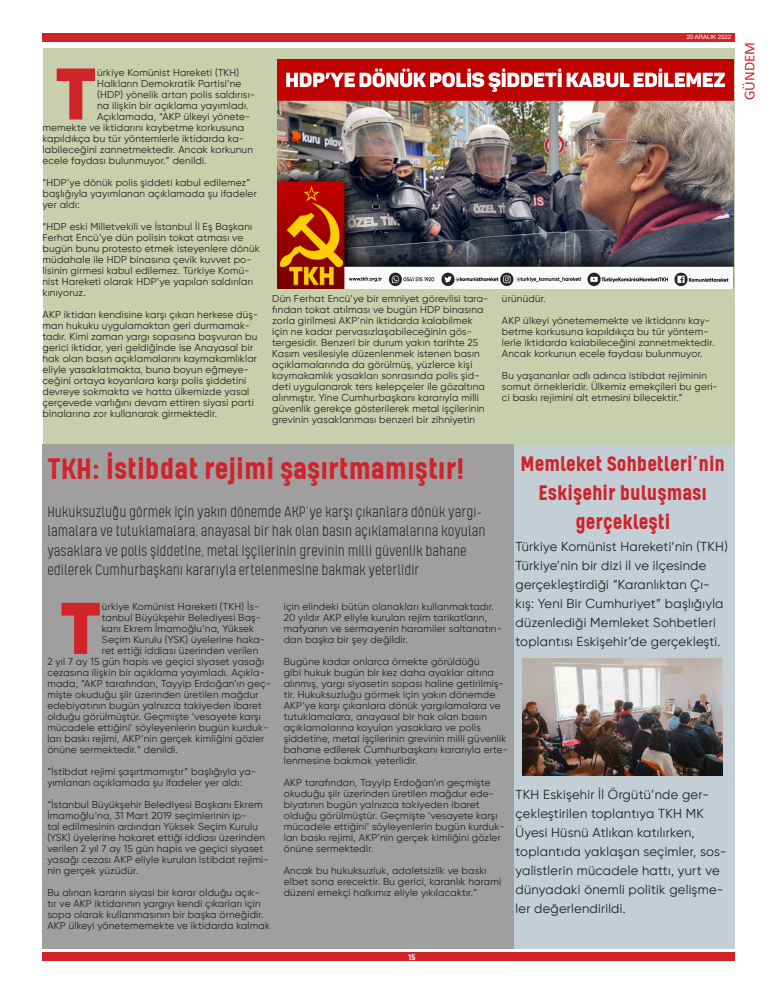
<style>
.page{position:relative;width:777px;height:993px;background:#fff}
.page>*{position:absolute;margin:0;border:0;box-sizing:border-box;transform-origin:0 0}
.t1{font:900 72.9px "Gilroy";color:#d1232a}
.t2{font:700 34px "Kelpt A1";color:#d1232a}
.t3{font:700 24px/28.8px "Kelpt A1";color:#d1232a;text-align:center}
.t4{font:300 16px/19.2px "Kelpt A2";color:#231f20}
.t5{font:15px "Calibri";color:#d1232a}
.t6{font:13px/19px "Gilroy";letter-spacing:.02em;color:#231f20}
.t7{font:10px/11px "Gilroy";letter-spacing:.02em;color:#231f20}
.t8{font:700 8px "Gilroy";color:#fff}
.t9{font:6px "Arial";color:#fff}
</style>
<div class="page">
<div style="left:42px;top:33px;width:692px;height:9px;background:#d1232a"></div>
<div style="left:42px;top:952px;width:692px;height:8px;background:#d1232a"></div>
<div style="left:508px;top:444px;width:226px;height:504px;background:#c3cfd5"></div>
<img style="left:523px;top:658px;width:200px;height:117px">
<div style="left:43px;top:48px;width:691px;height:396px;background:#c7cfac"></div>
<img style="left:277px;top:60px;width:456px;height:228px">
<div style="left:42px;top:444px;width:471px;height:504px;background:#a09e9f"></div>
<p class="t1" style="left:56px;top:48px;width:41px">T</p>
<p class="t7" style="left:97px;top:66px;width:144px">ürkiye Komünist Hareketi (TKH)</p>
<p class="t7" style="left:97px;top:77px;width:146px">Halkların Demokratik Partisi’ne</p>
<p class="t7" style="left:97px;top:88px;width:159px">(HDP) yönelik artan polis saldırısı-</p>
<p class="t7" style="left:97px;top:99px;width:153px">na ilişkin bir açıklama yayımladı.</p>
<p class="t7" style="left:97px;top:110px;width:155px">Açıklamada, “AKP ülkeyi yönete-</p>
<p class="t7" style="left:43px;top:121px;width:203px">memekte ve iktidarını kaybetme korkusuna</p>
<p class="t7" style="left:43px;top:132px;width:203px">kapıldıkça bu tür yöntemlerle iktidarda ka-</p>
<p class="t7" style="left:43px;top:143px;width:212px">labileceğini zannetmektedir. Ancak korkunun</p>
<p class="t7" style="left:43px;top:154px;width:166px">ecele faydası bulunmuyor.” denildi.</p>
<p class="t7" style="left:43px;top:176px;width:216px">“HDP’ye dönük polis şiddeti kabul edilemez” başlığıyla yayımlanan açıklamada şu ifadeler yer aldı:</p>
<p class="t7" style="left:43px;top:220px;width:219px">“HDP eski Milletvekili ve İstanbul İl Eş Başkanı Ferhat Encü’ye dün polisin tokat atması ve bugün bunu protesto etmek isteyenlere dönük müdahale ile HDP binasına çevik kuvvet po&shy;lisinin girmesi kabul edilemez. Türkiye Komü&shy;nist Hareketi olarak HDP’ye yapılan saldırıları kınıyoruz.</p>
<p class="t7" style="left:43px;top:308px;width:217px">AKP iktidarı kendisine karşı çıkan herkese düş&shy;man hukuku uygulamaktan geri durmamak&shy;tadır. Kimi zaman yargı sopasına başvuran bu gerici iktidar, yeri geldiğinde ise Anayasal bir hak olan basın açıklamalarını kaymakamlıklar eliyle yasaklatmakta, buna boyun eğmeye&shy;ceğini ortaya koyanlara karşı polis şiddetini devreye sokmakta ve hatta ülkemizde yasal çerçevede varlığını devam ettiren siyasi parti binalarına zor kullanarak girmektedir.</p>
<p class="t9" style="left:686px;top:33px;width:46px">20 ARALIK 2022</p>
<p class="t7" style="left:272px;top:293px;width:218px">Dün Ferhat Encü’ye bir emniyet görevlisi tara&shy;fından tokat atılması ve bugün HDP binasına zorla girilmesi AKP’nin iktidarda kalabilmek için ne kadar pervasızlaşabileceğinin gös&shy;tergesidir. Benzeri bir durum yakın tarihte 25<br>Kasım vesilesiyle düzenlenmek istenen basın açıklamalarında da görülmüş, yüzlerce kişi kaymakamlık yasakları sonrasında polis şid&shy;deti uygulanarak ters kelepçeler ile gözaltına alınmıştır. Yine Cumhurbaşkanı kararıyla milli güvenlik gerekçe gösterilerek metal işçilerinin grevinin yasaklanması benzeri bir zihniyetin</p>
<p class="t7" style="left:502px;top:293px;width:45px">ürünüdür.</p>
<p class="t7" style="left:502px;top:315px;width:214px">AKP ülkeyi yönetememekte ve iktidarını kay&shy;betme korkusuna kapıldıkça bu tür yöntem&shy;lerle iktidarda kalabileceğini zannetmektedir.<br>Ancak korkunun ecele faydası bulunmuyor.</p>
<p class="t7" style="left:502px;top:370px;width:217px">Bu yaşananlar adlı adınca istibdat rejiminin somut örnekleridir. Ülkemiz emekçileri bu geri&shy;ci baskı rejimini alt etmesini bilecektir.”</p>
<p class="t2" style="left:47px;top:449px;width:418px">TKH: İstibdat rejimi şaşırtmamıştır!</p>
<p class="t4" style="left:47px;top:502px;width:440px">Hukuksuzluğu görmek için yakın dönemde AKP’ye karşı çıkanlara dönük yargı&shy;lamalara ve tutuklamalara, anayasal bir hak olan basın açıklamalarına koyulan yasaklara ve polis şiddetine, metal işçilerinin grevinin milli güvenlik bahane edilerek Cumhurbaşkanı kararıyla ertelenmesine bakmak yeterlidir</p>
<p class="t1" style="left:61px;top:582px;width:41px">T</p>
<p class="t7" style="left:102px;top:600px;width:159px">ürkiye Komünist Hareketi (TKH) İs-</p>
<p class="t7" style="left:102px;top:611px;width:160px">tanbul Büyükşehir Belediyesi Baş-</p>
<p class="t7" style="left:102px;top:622px;width:154px">kanı Ekrem İmamoğlu’na, Yüksek</p>
<p class="t7" style="left:102px;top:633px;width:165px">Seçim Kurulu (YSK) üyelerine haka-</p>
<p class="t7" style="left:102px;top:644px;width:158px">ret ettiği iddiası üzerinden verilen</p>
<p class="t7" style="left:47px;top:655px;width:218px">2 yıl 7 ay 15 gün hapis ve geçici siyaset yasağı</p>
<p class="t7" style="left:47px;top:666px;width:219px">cezasına ilişkin bir açıklama yayımladı. Açıkla-</p>
<p class="t7" style="left:47px;top:677px;width:225px">mada, “AKP tarafından, Tayyip Erdoğan’ın geç-</p>
<p class="t7" style="left:47px;top:688px;width:213px">mişte okuduğu şiir üzerinden üretilen mağdur</p>
<p class="t7" style="left:47px;top:699px;width:216px">edebiyatının bugün yalnızca takiyeden ibaret</p>
<p class="t7" style="left:47px;top:710px;width:215px">olduğu görülmüştür. Geçmişte ‘vesayete karşı</p>
<p class="t7" style="left:47px;top:721px;width:222px">mücadele ettiğini’ söyleyenlerin bugün kurduk-</p>
<p class="t7" style="left:47px;top:732px;width:218px">ları baskı rejimi, AKP’nin gerçek kimliğini gözler</p>
<p class="t7" style="left:47px;top:743px;width:132px">önüne sermektedir.” denildi.</p>
<p class="t7" style="left:47px;top:765px;width:210px">“İstibdat rejimi şaşırtmamıştır” başlığıyla ya&shy;yımlanan açıklamada şu ifadeler yer aldı:</p>
<p class="t7" style="left:47px;top:798px;width:223px">“İstanbul Büyükşehir Belediyesi Başkanı Ekrem İmamoğlu’na, 31 Mart 2019 seçimlerinin ip-<br>tal edilmesinin ardından Yüksek Seçim Kurulu (YSK) üyelerine hakaret ettiği iddiası üzerinden verilen 2 yıl 7 ay 15 gün hapis ve geçici siyaset yasağı cezası AKP eliyle kurulan istibdat rejimi&shy;nin gerçek yüzüdür.</p>
<p class="t7" style="left:47px;top:886px;width:224px">Bu alınan kararın siyasi bir karar olduğu açık&shy;tır ve AKP iktidarının yargıyı kendi çıkarları için sopa olarak kullanmasının bir başka örneğidir.<br>AKP ülkeyi yönetememekte ve iktidarda kalmak</p>
<p class="t7" style="left:284px;top:600px;width:220px">için elindeki bütün olanakları kullanmaktadır.<br>20 yıldır AKP eliyle kurulan rejim tarikatların, mafyanın ve sermayenin haramiler saltanatın&shy;dan başka bir şey değildir.</p>
<p class="t7" style="left:284px;top:655px;width:226px">Bugüne kadar onlarca örnekte görüldüğü<br>gibi hukuk bugün bir kez daha ayaklar altına alınmış, yargı siyasetin sopası haline getirilmiş&shy;tir. Hukuksuzluğu görmek için yakın dönemde AKP’ye karşı çıkanlara dönük yargılamalara ve tutuklamalara, anayasal bir hak olan basın açıklamalarına koyulan yasaklara ve polis şiddetine, metal işçilerinin grevinin milli güvenlik bahane edilerek Cumhurbaşkanı kararıyla erte&shy;lenmesine bakmak yeterlidir.</p>
<p class="t7" style="left:284px;top:776px;width:222px">AKP tarafından, Tayyip Erdoğan’ın geçmişte okuduğu şiir üzerinden üretilen mağdur ede&shy;biyatının bugün yalnızca takiyeden ibaret olduğu görülmüştür. Geçmişte ‘vesayete karşı mücadele ettiğini’ söyleyenlerin bugün kurduk&shy;ları baskı rejimi, AKP’nin gerçek kimliğini gözler önüne sermektedir.</p>
<p class="t7" style="left:284px;top:864px;width:219px">Ancak bu hukuksuzluk, adaletsizlik ve baskı elbet sona erecektir. Bu gerici, karanlık harami düzeni emekçi halkımız eliyle yıkılacaktır.”</p>
<p class="t3" style="left:520px;top:448px;width:206px">Memleket Sohbetleri’nin<br>Eskişehir buluşması gerçekleşti</p>
<p class="t6" style="left:515px;top:536px;width:214px">Türkiye Komünist Hareketi’nin (TKH)<br>Türkiye’nin bir dizi il ve ilçesinde gerçekleştirdiği “Karanlıktan Çı&shy;kış: Yeni Bir Cumhuriyet” başlığıyla düzenlediği Memleket Sohbetleri toplantısı Eskişehir’de gerçekleşti.</p>
<p class="t6" style="left:515px;top:784px;width:213px">TKH Eskişehir İl Örgütü’nde ger&shy;çekleştirilen toplantıya TKH MK<br>Üyesi Hüsnü Atlıkan katılırken, toplantıda yaklaşan seçimler, sos&shy;yalistlerin mücadele hattı, yurt ve dünyadaki önemli politik gelişme&shy;ler değerlendirildi.</p>
<p class="t8" style="left:408px;top:951px;width:9px">15</p>
<h3 class="t5" style="left:739px;top:100px;width:60px;rotate:-90deg">GÜNDEM</h3>
</div>
